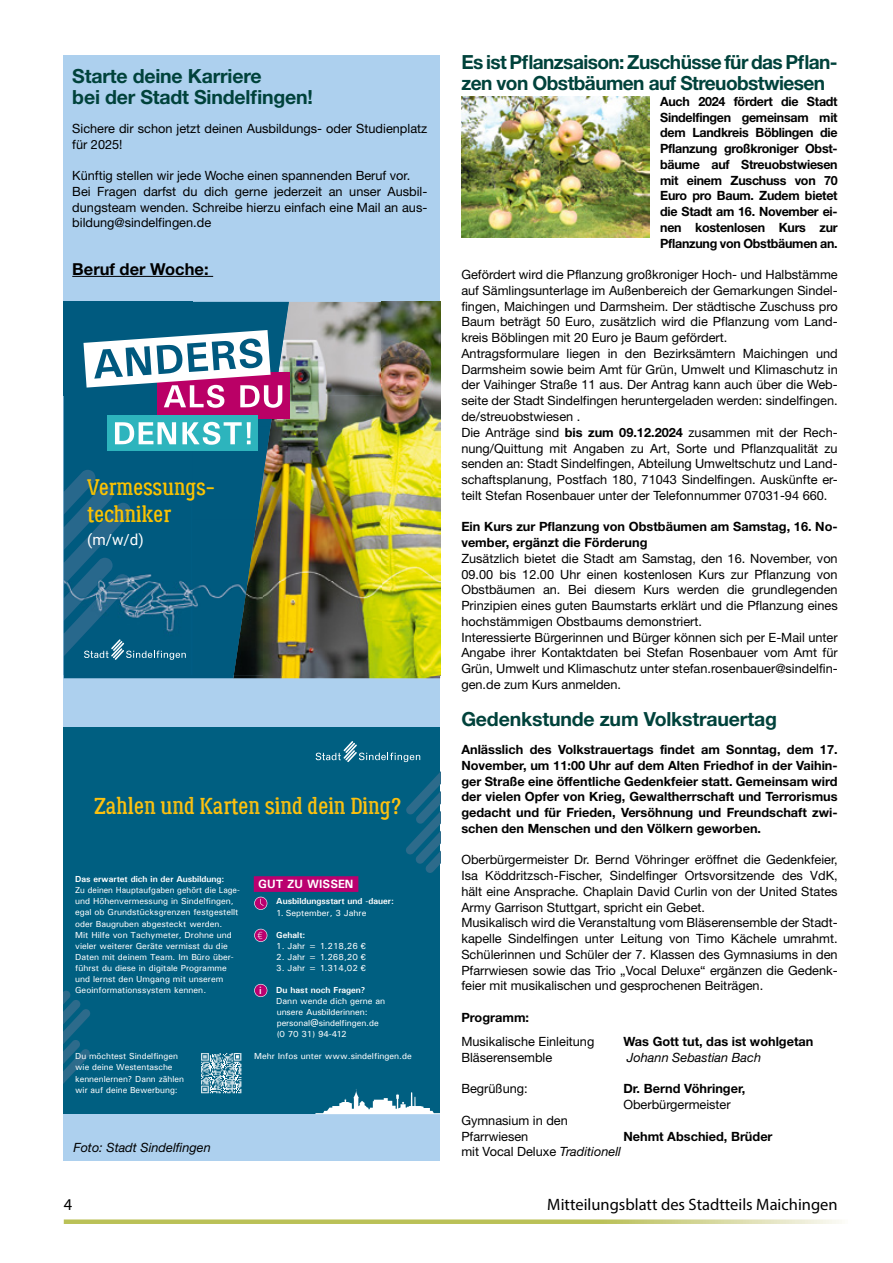
<style>
.page{position:relative;width:893px;height:1263px;background:#fff}
.page>*{position:absolute;margin:0;border:0;box-sizing:border-box;transform-origin:0 0}
.t1{font:23.1px "Lumberjack Rough";color:#ffc20e}
.t2{font:22.35px/26.8px "Lumberjack Rough";color:#fdc300}
.Grundtext{font:700 19.5px/21px "Helvetica Neue LT Std";letter-spacing:-.02em;color:#00423b}
.t3{font:16.5px "Myriad Pro";color:#000}
.Grundtext-2{font:700 16.5px "Helvetica Neue LT Std";color:#000}
.t4{font:15.3px "Roboto";color:#fff}
.Grundtext-3{font:12.75px/15.8px "Helvetica Neue LT Std";color:#000;text-align:justify}
.Grundtext-4{font:700 12.75px/15.8px "Helvetica Neue LT Std";color:#000}
.Bild{font:700 12.75px/15.8px "Helvetica Neue LT Std";letter-spacing:-.02em;color:#000;text-align:justify}
.Bildunterschrift{font:italic 12.75px "Helvetica Neue LT Std";color:#000}
.Grundtext-5{font:italic 12.75px "Helvetica Neue LT Std";color:#000}
.t5{font:700 12px "Univers";color:#fff}
.t6{font:8.7px/11.1px "Univers";color:#fff;scale:.95 1}
.t7{font:8.7px/11.1px "Univers";color:#fff}
.t8{font:700 8.7px "Univers";color:#fff}
.s1{font-weight:700}
.s2{font-family:"Univers LT Std"}
.s3{font-style:italic}
</style>
<div class="page">
<svg style="left:64px;top:1219px;width:778px;height:5px;background:#c9ce7d"></svg>
<img style="left:461px;top:97px;width:188px;height:141px">
<div style="left:64px;top:55px;width:376px;height:1106px;background:#add0ee"></div>
<hr style="left:72px;top:276px;width:141px;height:1px;background:#000">
<img style="left:289px;top:675px;width:151px;height:3px">
<img style="left:289px;top:302px;width:92px;height:93px">
<img style="left:381px;top:302px;width:59px;height:373px">
<img style="left:263px;top:395px;width:118px;height:280px">
<img style="left:257px;top:520px;width:6px;height:155px">
<div style="left:64px;top:302px;width:128px;height:373px;background:#005a7f"></div>
<img style="left:192px;top:302px;width:97px;height:124px">
<img style="left:192px;top:426px;width:78px;height:94px">
<img style="left:192px;top:519px;width:65px;height:156px">
<img style="left:64px;top:470px;width:31px;height:16px">
<img style="left:64px;top:486px;width:49px;height:17px">
<img style="left:64px;top:503px;width:67px;height:82px">
<img style="left:64px;top:558px;width:49px;height:16px">
<img style="left:64px;top:574px;width:66px;height:82px">
<svg style="left:84px;top:639px;width:102px;height:21px;background:#237090"></svg>
<div style="left:158px;top:372px;width:132px;height:46px;background:#ba0066"></div>
<div style="left:107px;top:415px;width:151px;height:35px;background:#2db4bd"></div>
<svg style="left:115px;top:422px;width:136px;height:23px"></svg>
<svg style="left:83px;top:330px;width:199px;height:78px"></svg>
<div style="left:64px;top:727px;width:376px;height:387px;background:#005f81"></div>
<svg style="left:64px;top:991px;width:26px;height:92px"></svg>
<svg style="left:316px;top:741px;width:104px;height:21px"></svg>
<svg style="left:406px;top:772px;width:34px;height:101px"></svg>
<svg style="left:254px;top:876px;width:104px;height:34px"></svg>
<svg style="left:315px;top:1089px;width:125px;height:25px"></svg>
<svg style="left:201px;top:1053px;width:40px;height:40px;background:#78aabc"></svg>
<svg style="left:254px;top:929px;width:13px;height:13px"></svg>
<svg style="left:254px;top:984px;width:13px;height:13px"></svg>
<p class="Grundtext" style="left:72px;top:66px;width:242px">Starte deine Karriere<br>bei der Stadt Sindelfingen!</p>
<p class="Grundtext-3" style="left:72px;top:120px;width:357px">Sichere dir schon jetzt deinen Ausbildungs- oder Studienplatz für 2025!</p>
<p class="Grundtext-3" style="left:72px;top:168px;width:339px">Künftig stellen wir jede Woche einen spannenden Beruf vor.</p>
<p class="Grundtext-3" style="left:72px;top:183px;width:357px">Bei Fragen darfst du dich gerne jederzeit an unser Ausbil&shy;dungsteam wenden. Schreibe hierzu einfach eine Mail an aus&shy;bildung@sindelfingen.de</p>
<p class="Grundtext-2" style="left:72px;top:259px;width:138px">Beruf der Woche:</p>
<p class="t2" style="left:87px;top:475px;width:129px">Vermessungs&shy;techniker</p>
<p class="t4" style="left:87px;top:528px;width:58px">(m/w/d)</p>
<p class="t1" style="left:94px;top:792px;width:309px">Zahlen und Karten sind dein Ding?</p>
<p class="t6" style="left:75px;top:873px;width:175px"><span class="s1">Das erwartet dich in der Ausbildung:<br></span>Zu deinen Hauptaufgaben gehört die Lage&shy;und Höhenvermessung in Sindelfingen, egal ob Grundstücksgrenzen festgestellt oder Baugruben abgesteckt werden.<br>Mit Hilfe von Tachymeter, Drohne und vieler weiterer Geräte vermisst du die Daten mit deinem Team. Im Büro über&shy;führst du diese in digitale Programme und lernst den Umgang mit unserem Geoinformationssystem kennen.</p>
<p class="t7" style="left:75px;top:1051px;width:110px">Du möchtest Sindelfingen wie deine Westentasche kennenlernen? Dann zählen wir auf deine Bewerbung:</p>
<p class="t5" style="left:258px;top:876px;width:97px">GUT ZU WISSEN</p>
<p class="t8" style="left:276px;top:896px;width:119px">Ausbildungsstart und -dauer:</p>
<p class="t7" style="left:276px;top:907px;width:92px">1. September, 3 Jahre</p>
<p class="t8" style="left:276px;top:929px;width:31px">Gehalt:</p>
<p class="t7" style="left:276px;top:940px;width:91px">1. Jahr = 1.218,26 <span class="s2">€</span></p>
<p class="t7" style="left:276px;top:951px;width:91px">2. Jahr = 1.268,20 <span class="s2">€</span></p>
<p class="t7" style="left:276px;top:962px;width:91px">3. Jahr = 1.314,02 <span class="s2">€</span></p>
<p class="t7" style="left:276px;top:984px;width:110px"><span class="s1">Du hast noch Fragen?<br></span>Dann wende dich gerne an unsere Ausbilderinnen: personal@sindelfingen.de (0 70 31) 94-412</p>
<p class="t7" style="left:254px;top:1051px;width:159px">Mehr Infos unter www.sindelfingen.de</p>
<p class="Bildunterschrift" style="left:73px;top:1140px;width:139px">Foto: Stadt Sindelfingen</p>
<p class="Grundtext" style="left:461px;top:51px;width:378px">Es ist Pflanzsaison: Zuschüsse für das Pflan&shy;zen von Obstbäumen auf Streuobstwiesen</p>
<p class="Bild" style="left:660px;top:93px;width:179px">Auch 2024 fördert die Stadt Sindelfingen gemeinsam mit dem Landkreis Böblingen die Pflanzung großkroniger Obst&shy;bäume auf Streuobstwiesen mit einem Zuschuss von 70<br>Euro pro Baum. Zudem bietet die Stadt am 16. November ei&shy;nen kostenlosen Kurs zur Pflanzung von Obstbäumen an.</p>
<p class="Grundtext-3" style="left:461px;top:267px;width:378px">Gefördert wird die Pflanzung großkroniger Hoch- und Halbstämme auf Sämlingsunterlage im Außenbereich der Gemarkungen Sindel&shy;fingen, Maichingen und Darmsheim. Der städtische Zuschuss pro Baum beträgt 50 Euro, zusätzlich wird die Pflanzung vom Land&shy;kreis Böblingen mit 20 Euro je Baum gefördert.</p>
<p class="Grundtext-3" style="left:461px;top:345px;width:378px">Antragsformulare liegen in den Bezirksämtern Maichingen und Darmsheim sowie beim Amt für Grün, Umwelt und Klimaschutz in der Vaihinger Straße 11 aus. Der Antrag kann auch über die Web&shy;seite der Stadt Sindelfingen heruntergeladen werden: sindelfingen. de/streuobstwiesen .</p>
<p class="Grundtext-3" style="left:461px;top:424px;width:378px">Die Anträge sind <span class="s1">bis zum 09.12.2024</span> zusammen mit der Rech&shy;nung/Quittung mit Angaben zu Art, Sorte und Pflanzqualität zu senden an: Stadt Sindelfingen, Abteilung Umweltschutz und Land&shy;schaftsplanung, Postfach 180, 71043 Sindelfingen. Auskünfte er&shy;teilt Stefan Rosenbauer unter der Telefonnummer 07031-94 660.</p>
<p class="Grundtext-4" style="left:461px;top:518px;width:378px">Ein Kurs zur Pflanzung von Obstbäumen am Samstag, 16. No&shy;vember, ergänzt die Förderung</p>
<p class="Grundtext-3" style="left:461px;top:550px;width:378px">Zusätzlich bietet die Stadt am Samstag, den 16. November, von 09.00 bis 12.00 Uhr einen kostenlosen Kurs zur Pflanzung von Obstbäumen an. Bei diesem Kurs werden die grundlegenden Prinzipien eines guten Baumstarts erklärt und die Pflanzung eines hochstämmigen Obstbaums demonstriert.</p>
<p class="Grundtext-3" style="left:461px;top:629px;width:378px">Interessierte Bürgerinnen und Bürger können sich per E-Mail unter Angabe ihrer Kontaktdaten bei Stefan Rosenbauer vom Amt für Grün, Umwelt und Klimaschutz unter stefan.rosenbauer@sindelfin&shy;gen.de zum Kurs anmelden.</p>
<p class="Grundtext" style="left:461px;top:708px;width:317px">Gedenkstunde zum Volkstrauertag</p>
<p class="Grundtext-4" style="left:461px;top:741px;width:378px;text-align:justify">Anlässlich des Volkstrauertags findet am Sonntag, dem 17.<br>November, um 11:00 Uhr auf dem Alten Friedhof in der Vaihin&shy;ger Straße eine öffentliche Gedenkfeier statt. Gemeinsam wird der vielen Opfer von Krieg, Gewaltherrschaft und Terrorismus gedacht und für Frieden, Versöhnung und Freundschaft zwi&shy;schen den Menschen und den Völkern geworben.</p>
<p class="Grundtext-3" style="left:461px;top:852px;width:378px">Oberbürgermeister Dr. Bernd Vöhringer eröffnet die Gedenkfeier, Isa Köddritzsch-Fischer, Sindelfinger Ortsvorsitzende des VdK, hält eine Ansprache. Chaplain David Curlin von der United States Army Garrison Stuttgart, spricht ein Gebet.</p>
<p class="Grundtext-3" style="left:461px;top:915px;width:378px">Musikalisch wird die Veranstaltung vom Bläserensemble der Stadt&shy;kapelle Sindelfingen unter Leitung von Timo Kächele umrahmt.<br>Schülerinnen und Schüler der 7. Klassen des Gymnasiums in den Pfarrwiesen sowie das Trio „Vocal Deluxe“ ergänzen die Gedenk&shy;feier mit musikalischen und gesprochenen Beiträgen.</p>
<p class="Grundtext-4" style="left:461px;top:1009px;width:69px">Programm:</p>
<p class="Grundtext-3" style="left:461px;top:1033px;width:134px">Musikalische Einleitung</p>
<p class="Grundtext-4" style="left:623px;top:1033px;width:192px">Was Gott tut, das ist wohlgetan</p>
<p class="Grundtext-3" style="left:461px;top:1049px;width:92px">Bläserensemble</p>
<p class="Grundtext-5" style="left:627px;top:1050px;width:136px">Johann Sebastian Bach</p>
<p class="Grundtext-3" style="left:461px;top:1081px;width:68px">Begrüßung:</p>
<p class="Grundtext-4" style="left:623px;top:1081px;width:123px">Dr. Bernd Vöhringer,</p>
<p class="Grundtext-3" style="left:623px;top:1096px;width:109px">Oberbürgermeister</p>
<p class="Grundtext-3" style="left:461px;top:1112px;width:108px">Gymnasium in den<br>Pfarrwiesen</p>
<p class="Grundtext-4" style="left:623px;top:1128px;width:151px">Nehmt Abschied, Brüder</p>
<p class="Grundtext-3" style="left:461px;top:1144px;width:161px">mit Vocal Deluxe <span class="s3">Traditionell</span></p>
<p class="t3" style="left:64px;top:1194px;width:10px">4</p>
<p class="t3" style="left:547px;top:1194px;width:292px">Mitteilungsblatt des Stadtteils Maichingen</p>
</div>
